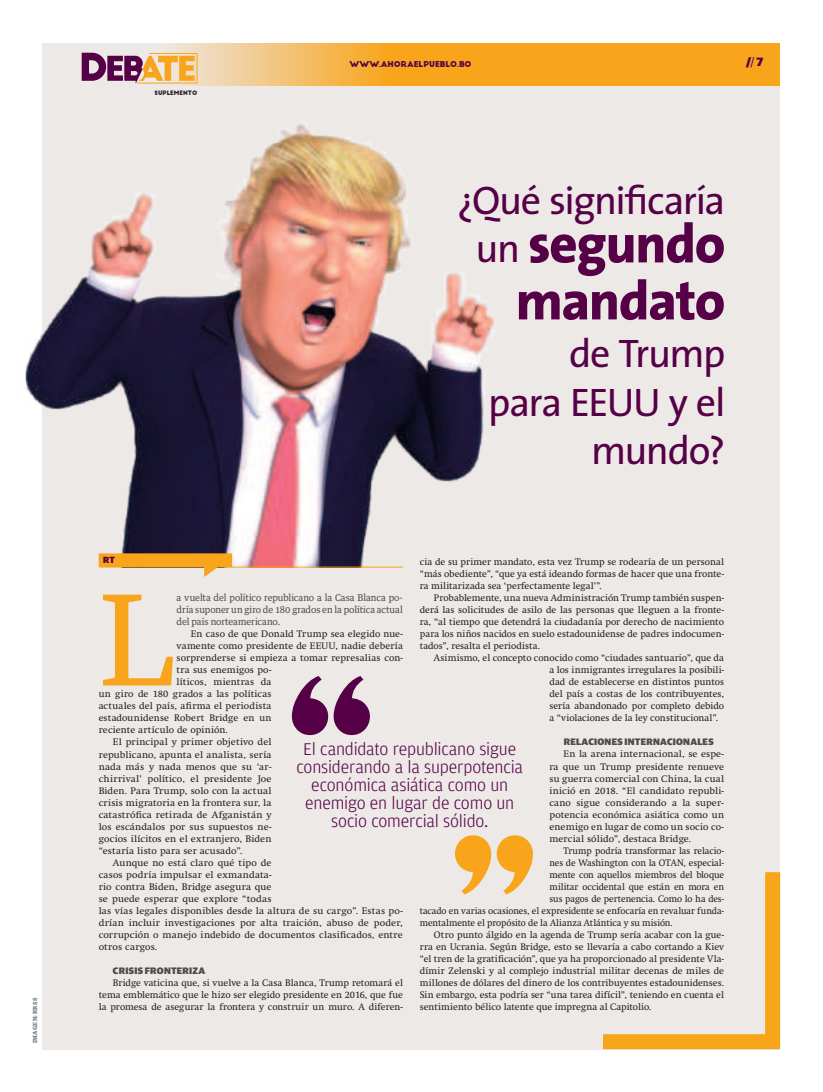
<style>
.page{position:relative;width:823px;height:1092px;background:#fff}
.page>*{position:absolute;margin:0;border:0;box-sizing:border-box;transform-origin:0 0}
.t1{font:125.9px "Guardian Egyptian Text";color:#f9a51b}
.t2{font:800 55px/57px "The Sans";letter-spacing:-.025em;color:#560047;text-align:right}
.t3{font:40px/48px "The Sans";letter-spacing:-.04em;color:#560047;text-align:right}
.t4{font:300 18px/18px "Amplitude";letter-spacing:-.01em;color:#560047;text-align:center}
.t5{font:900 12px "Guardian Sans";color:#560047}
.t6{font:9.4px/12px "Swift";letter-spacing:.01em;color:#231f20;text-align:justify}
.t7{font:9.4px "Swift";letter-spacing:.01em;color:#231f20;scale:1.04 1}
.t8{font:9.4px "Swift";letter-spacing:.01em;color:#231f20;scale:.96 1}
.t9{font:9.4px/12px "Guardian Egyptian Text";letter-spacing:-.005em;color:#4b4c4d;text-align:justify;scale:.95 1}
.t10{font:9.4px "Swift";letter-spacing:-.01em;color:#231f20;scale:.96 1}
.t11{font:900 9.4px "Guardian Sans";letter-spacing:.03em;color:#4b4c4d}
.t12{font:900 9px "Guardian Sans";color:#560047}
.t13{font:8px "Big John";color:#560047}
.t14{font:700 6px "Guardian Egyptian";letter-spacing:.045em;color:#808285}
.t15{font:6px "Big John";color:#231f20}
.s1{font-weight:400}
.s2{font-style:inherit}
.s3{font-weight:400;font-size:40px}
</style>
<div class="page">
<div style="left:43px;top:43px;width:736px;height:1006px;background:#ede9e7"></div>
<div style="left:164px;top:43px;width:615px;height:42px;background:#f9a51b"></div>
<svg style="left:587px;top:857px;width:194px;height:193px"></svg>
<img style="left:25px;top:43px;width:519px;height:524px">
<svg style="left:99px;top:553px;width:133px;height:24px"></svg>
<hr style="left:232px;top:566px;width:171px;height:1px;background:#f9a51b">
<svg style="left:292px;top:676px;width:78px;height:59px"></svg>
<svg style="left:455px;top:835px;width:77px;height:59px"></svg>
<p class="t14" style="left:32px;top:1042px;width:46px;rotate:-90deg">IMAGEN: RRSS</p>
<p class="t15" style="left:154px;top:90px;width:44px">SUPLEMENTO</p>
<p class="t13" style="left:349px;top:59px;width:124px">WWW.AHORAELPUEBLO.BO</p>
<p class="t5" style="left:745px;top:58px;width:18px">/<span class="s1">/</span> <span class="s2">7</span></p>
<h3 class="t3" style="left:457px;top:181px;width:269px">¿Qué significaría</h3>
<h2 class="t2" style="left:475px;top:220px;width:251px"><span class="s3">un</span> segundo mandato</h2>
<h3 class="t3" style="left:488px;top:334px;width:238px">de Trump para EEUU y el mundo?</h3>
<p class="t12" style="left:103px;top:555px;width:13px">RT</p>
<p class="t6" style="left:419px;top:557px;width:305px">cia de su primer mandato, esta vez Trump se rodearía de un personal “más obediente”, “que ya está ideando formas de hacer que una fronte&shy;ra militarizada sea ‘perfectamente legal’”.</p>
<p class="t6" style="left:419px;top:593px;width:305px;text-indent:14px">Probablemente, una nueva Administración Trump también suspen&shy;derá las solicitudes de asilo de las personas que lleguen a la fronte&shy;ra, “al tiempo que detendrá la ciudadanía por derecho de nacimiento para los niños nacidos en suelo estadounidense de padres indocumen&shy;tados”, resalta el periodista.</p>
<p class="t6" style="left:549px;top:653px;width:176px;text-indent:-115px">Asimismo, el concepto conocido como “ciudades santuario”, que da a los inmigrantes irregulares la posibili&shy;dad de establecerse en distintos puntos del país a costas de los contribuyentes, sería abandonado por completo debido a “violaciones de la ley constitucional”.</p>
<p class="t11" style="left:563px;top:737px;width:151px">RELACIONES INTERNACIONALES</p>
<p class="t6" style="left:549px;top:749px;width:176px;text-indent:14px">En la arena internacional, se espe&shy;ra que un Trump presidente renueve su guerra comercial con China, la cual inició en 2018. “El candidato republi&shy;cano sigue considerando a la super&shy;potencia económica asiática como un enemigo en lugar de como un socio co&shy;mercial sólido”, destaca Bridge.</p>
<p class="t8" style="left:563px;top:846px;width:168px">Trump podría transformar las relacio-</p>
<p class="t10" style="left:549px;top:858px;width:183px">nes de Washington con la OTAN, especial-</p>
<p class="t10" style="left:549px;top:870px;width:183px">mente con aquellos miembros del bloque</p>
<p class="t8" style="left:549px;top:882px;width:183px">militar occidental que están en mora en</p>
<p class="t8" style="left:549px;top:894px;width:183px">sus pagos de pertenencia. Como lo ha des-</p>
<p class="t8" style="left:419px;top:906px;width:318px">tacado en varias ocasiones, el expresidente se enfocaría en revaluar funda-</p>
<p class="t8" style="left:419px;top:918px;width:265px">mentalmente el propósito de la Alianza Atlántica y su misión.</p>
<p class="t6" style="left:433px;top:929px;width:291px">Otro punto álgido en la agenda de Trump sería acabar con la gue-</p>
<p class="t6" style="left:419px;top:941px;width:305px">rra en Ucrania. Según Bridge, esto se llevaría a cabo cortando a Kiev</p>
<p class="t6" style="left:419px;top:953px;width:305px">“el tren de la gratificación”, que ya ha proporcionado al presidente Vla-</p>
<p class="t6" style="left:419px;top:965px;width:305px">dímir Zelenski y al complejo industrial militar decenas de miles de</p>
<p class="t6" style="left:419px;top:977px;width:305px">millones de dólares del dinero de los contribuyentes estadounidenses.</p>
<p class="t6" style="left:419px;top:989px;width:305px">Sin embargo, esta podría ser “una tarea difícil”, teniendo en cuenta el</p>
<p class="t6" style="left:419px;top:1001px;width:233px">sentimiento bélico latente que impregna al Capitolio.</p>
<h1 class="t1" style="left:99px;top:584px;width:79px">L</h1>
<p class="t9" style="left:176px;top:592px;width:240px">a vuelta del político republicano a la Casa Blanca po&shy;dría suponer un giro de 180 grados en la política actual del país norteamericano.</p>
<p class="t6" style="left:191px;top:629px;width:213px">En caso de que Donald Trump sea elegido nue-</p>
<p class="t6" style="left:176px;top:641px;width:228px">vamente como presidente de EEUU, nadie debería</p>
<p class="t6" style="left:176px;top:653px;width:228px">sorprenderse si empieza a tomar represalias con-</p>
<p class="t6" style="left:176px;top:665px;width:96px">tra sus enemigos po-</p>
<p class="t6" style="left:176px;top:677px;width:96px">líticos, mientras da</p>
<p class="t6" style="left:99px;top:689px;width:174px">un giro de 180 grados a las políticas</p>
<p class="t6" style="left:99px;top:701px;width:174px">actuales del país, afirma el periodista</p>
<p class="t6" style="left:99px;top:713px;width:174px">estadounidense Robert Bridge en un</p>
<p class="t6" style="left:99px;top:725px;width:131px">reciente artículo de opinión.</p>
<p class="t7" style="left:113px;top:738px;width:154px">El principal y primer objetivo del</p>
<p class="t7" style="left:99px;top:750px;width:168px">republicano, apunta el analista, sería</p>
<p class="t7" style="left:99px;top:762px;width:168px">nada más y nada menos que su ‘ar-</p>
<p class="t7" style="left:99px;top:774px;width:168px">chirrival’ político, el presidente Joe</p>
<p class="t7" style="left:99px;top:786px;width:167px">Biden. Para Trump, solo con la actual</p>
<p class="t7" style="left:99px;top:798px;width:167px">crisis migratoria en la frontera sur, la</p>
<p class="t7" style="left:99px;top:810px;width:168px">catastrófica retirada de Afganistán y</p>
<p class="t7" style="left:99px;top:822px;width:168px">los escándalos por sus supuestos ne-</p>
<p class="t7" style="left:99px;top:834px;width:167px">gocios ilícitos en el extranjero, Biden</p>
<p class="t7" style="left:99px;top:846px;width:140px">“estaría listo para ser acusado”.</p>
<p class="t7" style="left:113px;top:858px;width:154px">Aunque no está claro qué tipo de</p>
<p class="t7" style="left:99px;top:870px;width:168px">casos podría impulsar el exmandata-</p>
<p class="t7" style="left:99px;top:882px;width:168px">rio contra Biden, Bridge asegura que</p>
<p class="t7" style="left:99px;top:894px;width:167px">se puede esperar que explore “todas</p>
<p class="t7" style="left:99px;top:906px;width:294px">las vías legales disponibles desde la altura de su cargo”. Estas po-</p>
<p class="t7" style="left:99px;top:918px;width:294px">drían incluir investigaciones por alta traición, abuso de poder,</p>
<p class="t7" style="left:99px;top:930px;width:294px">corrupción o manejo indebido de documentos clasificados, entre</p>
<p class="t7" style="left:99px;top:942px;width:58px">otros cargos.</p>
<p class="t11" style="left:113px;top:965px;width:94px">CRISIS FRONTERIZA</p>
<p class="t6" style="left:99px;top:977px;width:305px;text-indent:14px">Bridge vaticina que, si vuelve a la Casa Blanca, Trump retomará el tema emblemático que le hizo ser elegido presidente en 2016, que fue la promesa de asegurar la frontera y construir un muro. A diferen-</p>
<h3 class="t4" style="left:296px;top:740px;width:228px">El candidato republicano sigue considerando a la superpotencia económica asiática como un enemigo en lugar de como un socio comercial sólido.</h3>
</div>
